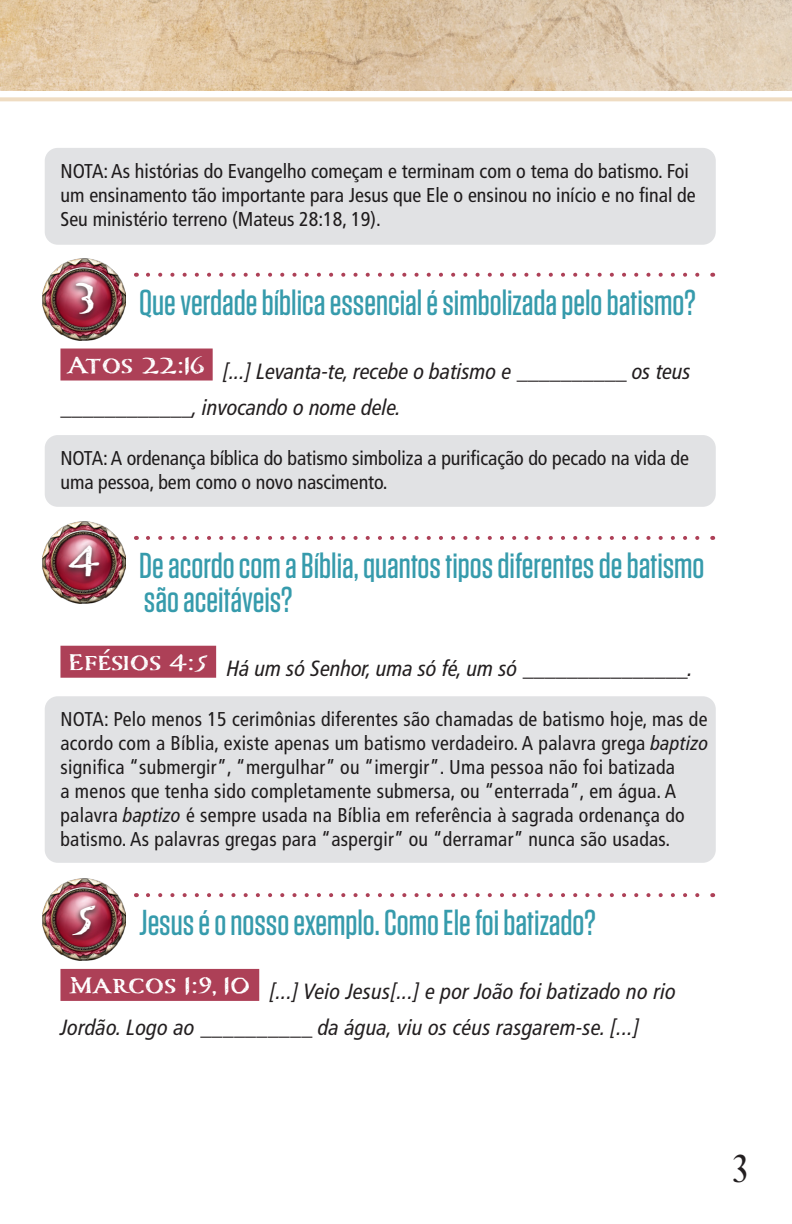
<style>
.page{position:relative;width:792px;height:1224px;background:#fff}
.page>*{position:absolute;margin:0;border:0;box-sizing:border-box;transform-origin:0 0}
.Compass_Numbers{font:700 50px "Carta Marina";color:#fff}
.t1{font:40px "Desire Pro";color:#231f20}
.Questions_1{font:500 36px/34px "Tungsten";color:#369bac}
.Scripture_with_blanks{font:italic condensed 22px/36px "Frutiger LT Pro";color:#231f20}
.NOTE{font:condensed 20px/24px "Frutiger LT Pro";letter-spacing:.015em;color:#231f20}
.NOTE-2{font:condensed 20px/24px "Frutiger LT Pro";letter-spacing:-.005em;color:#231f20}
.s1{font-style:italic}
</style>
<div class="page">
<img style="left:0;top:0;width:792px;height:91px">
<svg style="left:0;top:97px;width:792px;height:4px;background:#f0dfc7"></svg>
<div style="left:60px;top:349px;width:153px;height:32px;background:#ad4057"></div>
<div style="left:60px;top:646px;width:156px;height:32px;background:#ad4057"></div>
<div style="left:60px;top:969px;width:199px;height:32px;background:#ad4057"></div>
<img style="left:42px;top:258px;width:84px;height:83px">
<div style="left:69px;top:280px;width:30px;height:42px;background:#231f20;opacity:.75"></div>
<img style="left:42px;top:521px;width:84px;height:83px">
<div style="left:62px;top:542px;width:42px;height:42px;background:#231f20;opacity:.75"></div>
<img style="left:42px;top:879px;width:84px;height:82px">
<div style="left:66px;top:901px;width:34px;height:41px;background:#231f20;opacity:.75"></div>
<div style="left:45px;top:148px;width:671px;height:97px;background:#e1e2e4;border-radius:13px"></div>
<svg style="left:148px;top:273px;width:552px;height:4px"></svg>
<div style="left:45px;top:435px;width:671px;height:72px;background:#e1e2e4;border-radius:13px"></div>
<svg style="left:148px;top:536px;width:552px;height:4px"></svg>
<div style="left:45px;top:696px;width:671px;height:167px;background:#e1e2e4;border-radius:13px"></div>
<svg style="left:148px;top:893px;width:552px;height:4px"></svg>
<p class="NOTE" style="left:60px;top:159px;width:637px">NOTA: As histórias do Evangelho começam e terminam com o tema do batismo. Foi um ensinamento tão importante para Jesus que Ele o ensinou no início e no final de<br>Seu ministério terreno (Mateus 28:18, 19).</p>
<p class="Compass_Numbers" style="left:76px;top:266px;width:22px">3</p>
<p class="Questions_1" style="left:139px;top:285px;width:558px">Que verdade bíblica essencial é simbolizada pelo batismo?</p>
<p class="Scripture_with_blanks" style="left:60px;top:353px;width:632px"><sup>Atos</sup> <sup>22:16</sup> [...] Levanta-te, recebe o batismo e __________ os teus ____________, invocando o nome dele.</p>
<p class="NOTE-2" style="left:60px;top:446px;width:630px">NOTA: A ordenança bíblica do batismo simboliza a purificação do pecado na vida de uma pessoa, bem como o novo nascimento.</p>
<p class="Compass_Numbers" style="left:69px;top:531px;width:32px">4</p>
<p class="Questions_1" style="left:139px;top:549px;width:567px">De acordo com a Bíblia, quantos tipos diferentes de batismo são aceitáveis?</p>
<p class="Scripture_with_blanks" style="left:69px;top:650px;width:626px"><sup>Efésios</sup> <sup>4:5</sup> Há um só Senhor, uma só fé, um só _______________.</p>
<p class="NOTE" style="left:60px;top:707px;width:649px">NOTA: Pelo menos 15 cerimônias diferentes são chamadas de batismo hoje, mas de acordo com a Bíblia, existe apenas um batismo verdadeiro. A palavra grega <span class="s1">baptizo </span>significa “submergir”, “mergulhar” ou “imergir”. Uma pessoa não foi batizada<br>a menos que tenha sido completamente submersa, ou “enterrada”, em água. A palavra <span class="s1">baptizo</span> é sempre usada na Bíblia em referência à sagrada ordenança do batismo. As palavras gregas para “aspergir” ou “derramar” nunca são usadas.</p>
<p class="Compass_Numbers" style="left:72px;top:888px;width:25px">5</p>
<p class="Questions_1" style="left:139px;top:906px;width:458px">Jesus é o nosso exemplo. Como Ele foi batizado?</p>
<p class="Scripture_with_blanks" style="left:60px;top:973px;width:617px;text-indent:8px"><sup>Marcos</sup> <sup>1:9,</sup> <sup>10</sup> [...] Veio Jesus[...] e por João foi batizado no rio<br>Jordão. Logo ao __________ da água, viu os céus rasgarem-se. [...]</p>
<h2 class="t1" style="left:733px;top:1145px;width:15px">3</h2>
</div>
